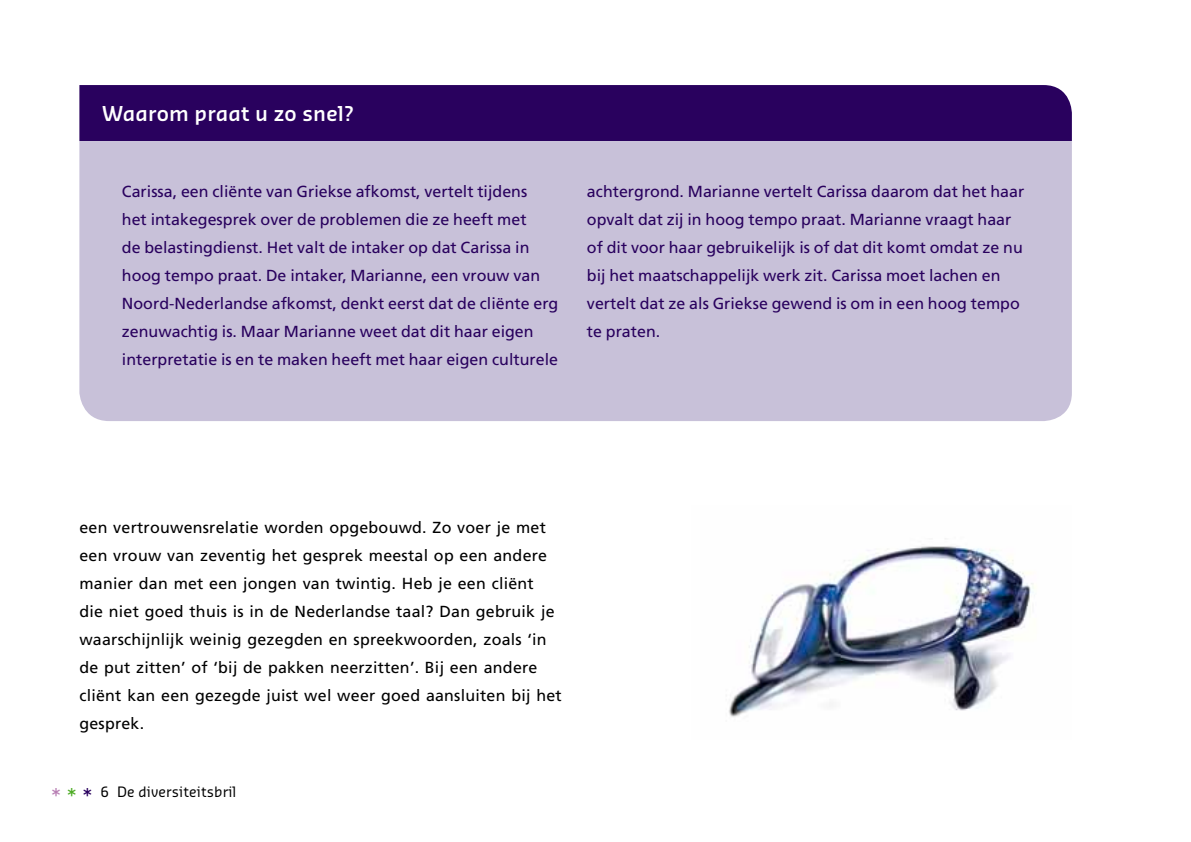
<style>
.page{position:relative;width:1191px;height:842px;background:#fff}
.page>*{position:absolute;margin:0;border:0;box-sizing:border-box;transform-origin:0 0}
.t1{font:600 20px "Sansa";letter-spacing:.01em;color:#fff}
.t2{font:16px/28px "Frutiger";color:#29015e}
.t3{font:16px/28px "Frutiger";letter-spacing:.015em;color:#000}
.t4{font:14px "Sansa";letter-spacing:.01em;color:#000}
.s1{font-size:20px;color:#b87fb4}
.s2{font-size:20px;color:#4dac25}
.s3{font-size:20px;color:#29015e}
</style>
<div class="page">
<div style="left:79px;top:85px;width:992px;height:56px;background:#29015e"></div>
<div style="left:79px;top:141px;width:992px;height:280px;background:#c8c1d9"></div>
<img style="left:729px;top:538px;width:306px;height:179px">
<p class="t1" style="left:102px;top:100px;width:253px">Waarom praat u zo snel?</p>
<p class="t2" style="left:122px;top:177px;width:438px">Carissa, een cliënte van Griekse afkomst, vertelt tijdens<br>het intakegesprek over de problemen die ze heeft met<br>de belastingdienst. Het valt de intaker op dat Carissa in hoog tempo praat. De intaker, Marianne, een vrouw van Noord-Nederlandse afkomst, denkt eerst dat de cliënte erg zenuwachtig is. Maar Marianne weet dat dit haar eigen interpretatie is en te maken heeft met haar eigen culturele</p>
<p class="t2" style="left:587px;top:177px;width:439px">achtergrond. Marianne vertelt Carissa daarom dat het haar opvalt dat zij in hoog tempo praat. Marianne vraagt haar of dit voor haar gebruikelijk is of dat dit komt omdat ze nu bij het maatschappelijk werk zit. Carissa moet lachen en vertelt dat ze als Griekse gewend is om in een hoog tempo te praten.</p>
<p class="t3" style="left:79px;top:513px;width:484px">een vertrouwensrelatie worden opgebouwd. Zo voer je met een vrouw van zeventig het gesprek meestal op een andere manier dan met een jongen van twintig. Heb je een cliënt<br>die niet goed thuis is in de Nederlandse taal? Dan gebruik je waarschijnlijk weinig gezegden en spreekwoorden, zoals ‘in de put zitten’ of ‘bij de pakken neerzitten’. Bij een andere cliënt kan een gezegde juist wel weer goed aansluiten bij het gesprek.</p>
<p class="t4" style="left:51px;top:783px;width:187px"><span class="s1">*</span> <span class="s2">*</span> <span class="s3">*</span> 6 De diversiteitsbril</p>
</div>
